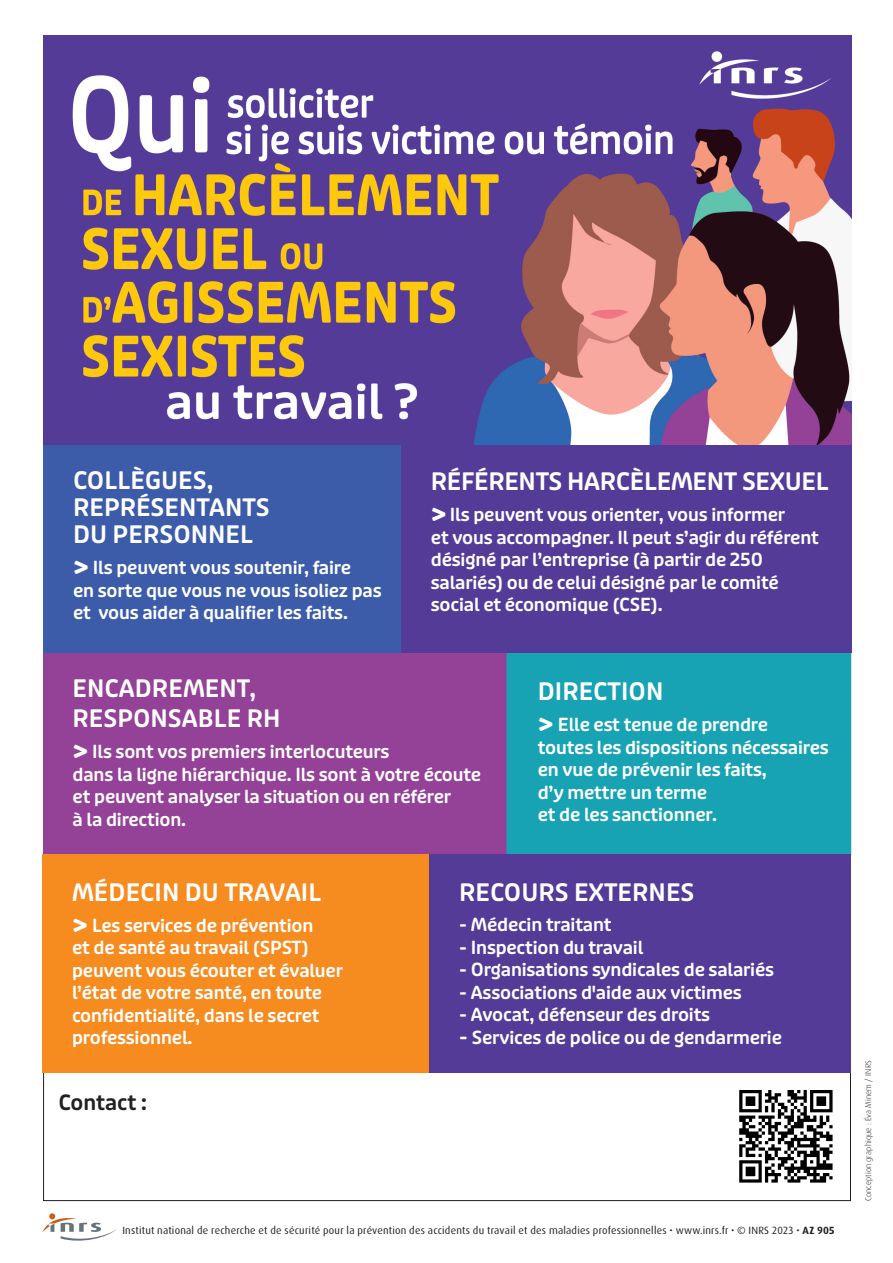
<style>
.page{position:relative;width:893px;height:1263px;background:#fff}
.page>*{position:absolute;margin:0;border:0;box-sizing:border-box;transform-origin:0 0}
.t1{font:600 24px/27px "Puffin Display Soft";color:#fff}
.t2{font:600 21px "Puffin Display Soft";color:#231f20}
.t3{font:600 18px/22.5px "Puffin Display Soft";letter-spacing:-.01em;color:#fff}
.t4{font:10.5px "Dax OT";letter-spacing:.02em;color:#231f20}
.t5{font:300 8.25px "Dax OT";letter-spacing:.015em;color:#231f20}
.s1{font-weight:900;font-size:23.7px}
.s2{font-size:19.5px}
.s3{font-weight:700}
</style>
<div class="page">
<svg style="left:42px;top:1213px;width:75px;height:28px"></svg>
<div style="left:43px;top:653px;width:463px;height:202px;background:#944198"></div>
<div style="left:43px;top:444px;width:358px;height:209px;background:#3c5caa"></div>
<div style="left:507px;top:653px;width:343px;height:202px;background:#18a3b5"></div>
<div style="left:506px;top:653px;width:345px;height:202px;border:2px solid #18a3b5"></div>
<div style="left:401px;top:444px;width:450px;height:209px;background:#543b98"></div>
<div style="left:42px;top:855px;width:387px;height:218px;background:#f68b1f"></div>
<div style="left:429px;top:855px;width:422px;height:218px;background:#543b98"></div>
<img style="left:43px;top:35px;width:808px;height:409px">
<img style="left:739px;top:1090px;width:94px;height:93px">
<h1 class="t1" style="left:73px;top:468px;width:198px">COLLÈGUES,<br>REPRÉSENTANTS<br>DU PERSONNEL</h1>
<p class="t3" style="left:73px;top:557px;width:310px"><span class="s1">&gt;</span> Ils peuvent vous soutenir, faire<br>en sorte que vous ne vous isoliez pas et vous aider à qualifier les faits.</p>
<h1 class="t1" style="left:431px;top:469px;width:399px">RÉFÉRENTS HARCÈLEMENT SEXUEL</h1>
<p class="t3" style="left:431px;top:504px;width:389px"><span class="s1">&gt;</span> Ils peuvent vous orienter, vous informer<br>et vous accompagner. Il peut s’agir du référent désigné par l’entreprise (à partir de 250 salariés) ou de celui désigné par le comité social et économique (CSE).</p>
<h1 class="t1" style="left:73px;top:675px;width:209px;line-height:29.7px">ENCADREMENT,<br>RESPONSABLE RH</h1>
<p class="t3" style="left:73px;top:741px;width:410px"><span class="s1">&gt;</span> Ils sont vos premiers interlocuteurs<br>dans la ligne hiérarchique. Ils sont à votre écoute et peuvent analyser la situation ou en référer<br>à la direction.</p>
<h1 class="t1" style="left:538px;top:679px;width:127px">DIRECTION</h1>
<p class="t3" style="left:538px;top:714px;width:292px"><span class="s1">&gt;</span> Elle est tenue de prendre<br>toutes les dispositions nécessaires en vue de prévenir les faits,<br>d’y mettre un terme<br>et de les sanctionner.</p>
<h1 class="t1" style="left:72px;top:879px;width:251px">MÉDECIN DU TRAVAIL</h1>
<p class="t3" style="left:72px;top:915px;width:272px"><span class="s1">&gt;</span> Les services de prévention<br>et de santé au travail (SPST) peuvent vous écouter et évaluer l’état de votre santé, en toute confidentialité, dans le secret professionnel.</p>
<p class="t2" style="left:58px;top:1090px;width:90px">Contact :</p>
<h1 class="t1" style="left:459px;top:879px;width:237px">RECOURS EXTERNES</h1>
<p class="t3" style="left:459px;top:914px;width:154px">- Médecin traitant</p>
<p class="t3" style="left:459px;top:936px;width:186px">- Inspection du travail</p>
<p class="t3" style="left:459px;top:959px;width:316px">- Organisations syndicales de salariés</p>
<p class="t3" style="left:459px;top:981px;width:284px">- Associations d'aide aux victimes</p>
<p class="t3" style="left:459px;top:1004px;width:252px">- Avocat, défenseur des droits</p>
<p class="t3" style="left:459px;top:1026px;width:324px"><span class="s2">-</span> Services de police ou de gendarmerie</p>
<p class="t4" style="left:122px;top:1223px;width:714px">Institut national de recherche et de sécurité pour la prévention des accidents du travail et des maladies professionnelles • www.inrs.fr • © INRS 2023 • <span class="s3">AZ 905</span></p>
<p class="t5" style="left:863px;top:1201px;width:143px;rotate:-90deg">Conception graphique : Éva Minem / INRS</p>
</div>
